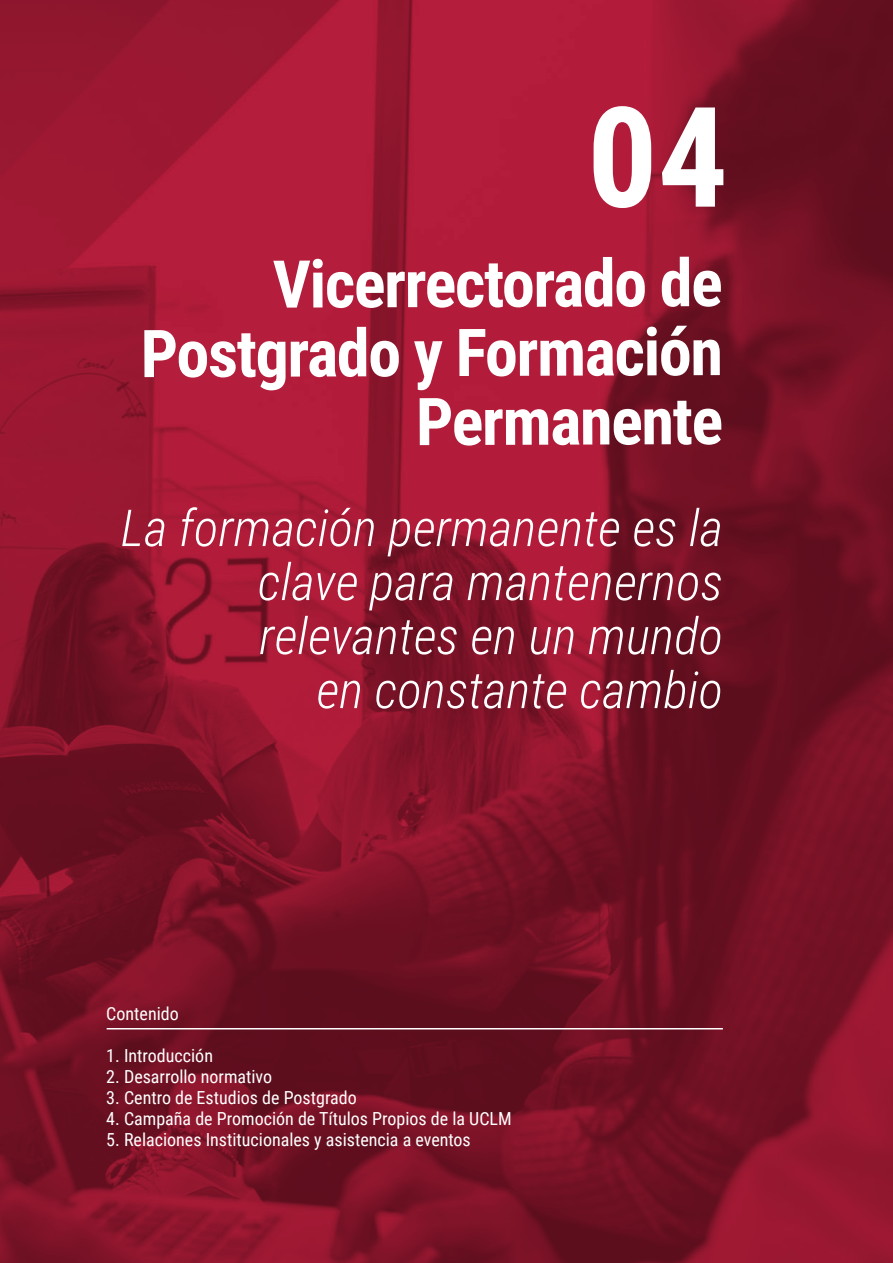
<style>
.page{position:relative;width:893px;height:1263px;background:#fff}
.page>*{position:absolute;margin:0;border:0;box-sizing:border-box;transform-origin:0 0}
.txt_corrido{font:700 139.5px "Roboto Condensed";color:#fff}
.txt_corrido-2{font:700 66px/68.4px "Roboto Condensed";letter-spacing:-.025em;color:#fff;text-align:right}
.txt_corrido-3{font:italic 300 51px/54px "Roboto Condensed";color:#fff;text-align:right}
.txt_corrido-4{font:18px "Roboto Condensed";color:#fff}
</style>
<div class="page">
<img style="left:0;top:0;width:893px;height:1263px">
<hr style="left:107px;top:1028px;width:616px;height:1px;background:#fff">
<p class="txt_corrido" style="left:587px;top:59px;width:143px">04</p>
<p class="txt_corrido-2" style="left:273px;top:247px;width:452px">Vicerrectorado de</p>
<p class="txt_corrido-2" style="left:141px;top:316px;width:584px">Postgrado y Formación<br>Permanente</p>
<p class="txt_corrido-3" style="left:121px;top:499px;width:604px">La formación permanente es la clave para mantenernos</p>
<p class="txt_corrido-3" style="left:259px;top:607px;width:465px">relevantes en un mundo</p>
<p class="txt_corrido-3" style="left:316px;top:661px;width:408px">en constante cambio</p>
<p class="txt_corrido-4" style="left:106px;top:1001px;width:74px">Contenido</p>
<p class="txt_corrido-4" style="left:106px;top:1043px;width:108px">1. Introducción</p>
<p class="txt_corrido-4" style="left:106px;top:1064px;width:167px">2. Desarrollo normativo</p>
<p class="txt_corrido-4" style="left:106px;top:1085px;width:252px">3. Centro de Estudios de Postgrado</p>
<p class="txt_corrido-4" style="left:106px;top:1106px;width:407px">4. Campaña de Promoción de Títulos Propios de la UCLM</p>
<p class="txt_corrido-4" style="left:106px;top:1127px;width:366px">5. Relaciones Institucionales y asistencia a eventos</p>
</div>
